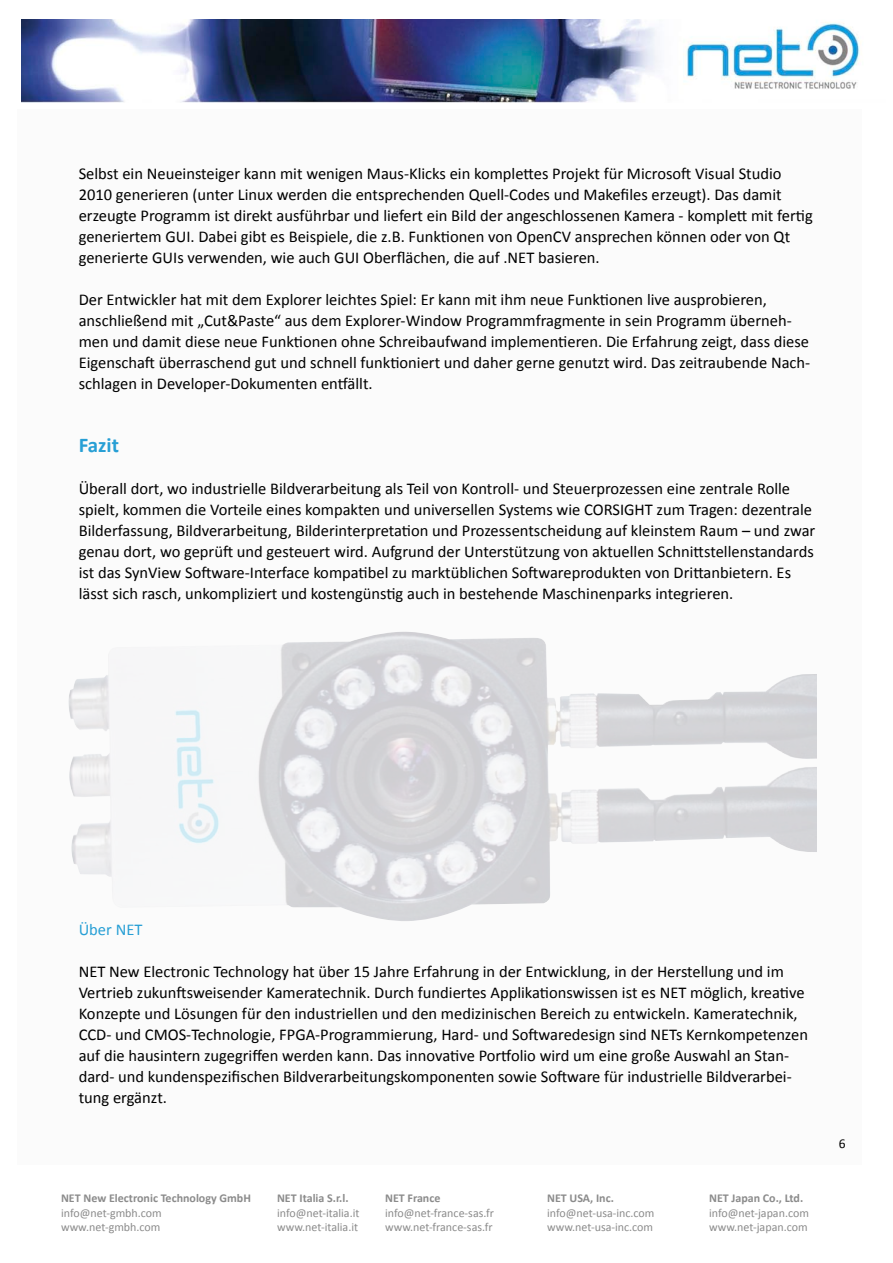
<style>
.page{position:relative;width:893px;height:1263px;background:#fff}
.page>*{position:absolute;margin:0;border:0;box-sizing:border-box;transform-origin:0 0}
.t1{font:700 21px "Calibri";color:#279fd5}
.t2{font:16.5px/21px "Calibri";color:#000}
.t3{font:16.5px "Calibri";color:#279fd5}
.t4{font:13.5px "Calibri";color:#000}
.t5{font:12px "Calibri";color:#8b8b8b}
.t6{font:700 12px "Calibri";color:#8b8b8b}
</style>
<div class="page">
<div style="left:17px;top:109px;width:845px;height:1056px;background:#fbfbfb"></div>
<img style="left:68px;top:632px;width:748px;height:289px">
<img style="left:21px;top:20px;width:840px;height:82px">
<p class="t2" style="left:79px;top:163px;width:736px">Selbst ein Neueinsteiger kann mit wenigen Maus-Klicks ein komplettes Projekt für Microsoft Visual Studio 2010 generieren (unter Linux werden die entsprechenden Quell-Codes und Makefiles erzeugt). Das damit erzeugte Programm ist direkt ausführbar und liefert ein Bild der angeschlossenen Kamera - komplett mit fertig generiertem GUI. Dabei gibt es Beispiele, die z.B. Funktionen von OpenCV ansprechen können oder von Qt generierte GUIs verwenden, wie auch GUI Oberflächen, die auf .NET basieren.</p>
<p class="t2" style="left:79px;top:289px;width:733px">Der Entwickler hat mit dem Explorer leichtes Spiel: Er kann mit ihm neue Funktionen live ausprobieren, anschließend mit „Cut&amp;Paste“ aus dem Explorer-Window Programmfragmente in sein Programm überneh&shy;men und damit diese neue Funktionen ohne Schreibaufwand implementieren. Die Erfahrung zeigt, dass diese Eigenschaft überraschend gut und schnell funktioniert und daher gerne genutzt wird. Das zeitraubende Nach&shy;schlagen in Developer-Dokumenten entfällt.</p>
<p class="t1" style="left:79px;top:431px;width:42px">Fazit</p>
<p class="t2" style="left:79px;top:478px;width:738px">Überall dort, wo industrielle Bildverarbeitung als Teil von Kontroll- und Steuerprozessen eine zentrale Rolle spielt, kommen die Vorteile eines kompakten und universellen Systems wie CORSIGHT zum Tragen: dezentrale Bilderfassung, Bildverarbeitung, Bilderinterpretation und Prozessentscheidung auf kleinstem Raum – und zwar genau dort, wo geprüft und gesteuert wird. Aufgrund der Unterstützung von aktuellen Schnittstellenstandards ist das SynView Software-Interface kompatibel zu marktüblichen Softwareprodukten von Drittanbietern. Es lässt sich rasch, unkompliziert und kostengünstig auch in bestehende Maschinenparks integrieren.</p>
<p class="t3" style="left:79px;top:919px;width:65px">Über NET</p>
<p class="t2" style="left:79px;top:961px;width:731px">NET New Electronic Technology hat über 15 Jahre Erfahrung in der Entwicklung, in der Herstellung und im Vertrieb zukunftsweisender Kameratechnik. Durch fundiertes Applikationswissen ist es NET möglich, kreative Konzepte und Lösungen für den industriellen und den medizinischen Bereich zu entwickeln. Kameratechnik, CCD- und CMOS-Technologie, FPGA-Programmierung, Hard- und Softwaredesign sind NETs Kernkompetenzen auf die hausintern zugegriffen werden kann. Das innovative Portfolio wird um eine große Auswahl an Stan&shy;dard- und kundenspezifischen Bildverarbeitungskomponenten sowie Software für industrielle Bildverarbei&shy;tung ergänzt.</p>
<p class="t6" style="left:61px;top:1190px;width:191px">NET New Electronic Technology GmbH</p>
<p class="t6" style="left:277px;top:1190px;width:73px">NET Italia S.r.l.</p>
<p class="t6" style="left:385px;top:1190px;width:57px">NET France</p>
<p class="t6" style="left:547px;top:1190px;width:68px">NET USA, Inc.</p>
<p class="t6" style="left:709px;top:1190px;width:96px">NET Japan Co., Ltd.</p>
<p class="t5" style="left:61px;top:1205px;width:102px">info@net-gmbh.com</p>
<p class="t5" style="left:277px;top:1205px;width:84px">info@net-italia.it</p>
<p class="t5" style="left:385px;top:1205px;width:111px">info@net-france-sas.fr</p>
<p class="t5" style="left:547px;top:1205px;width:109px">info@net-usa-inc.com</p>
<p class="t5" style="left:709px;top:1205px;width:101px">info@net-japan.com</p>
<p class="t5" style="left:61px;top:1219px;width:101px">www.net-gmbh.com</p>
<p class="t5" style="left:277px;top:1219px;width:83px">www.net-italia.it</p>
<p class="t5" style="left:385px;top:1219px;width:109px">www.net-france-sas.fr</p>
<p class="t5" style="left:547px;top:1219px;width:108px">www.net-usa-inc.com</p>
<p class="t5" style="left:709px;top:1219px;width:100px">www.net-japan.com</p>
<p class="t4" style="left:839px;top:1135px;width:8px">6</p>
</div>
